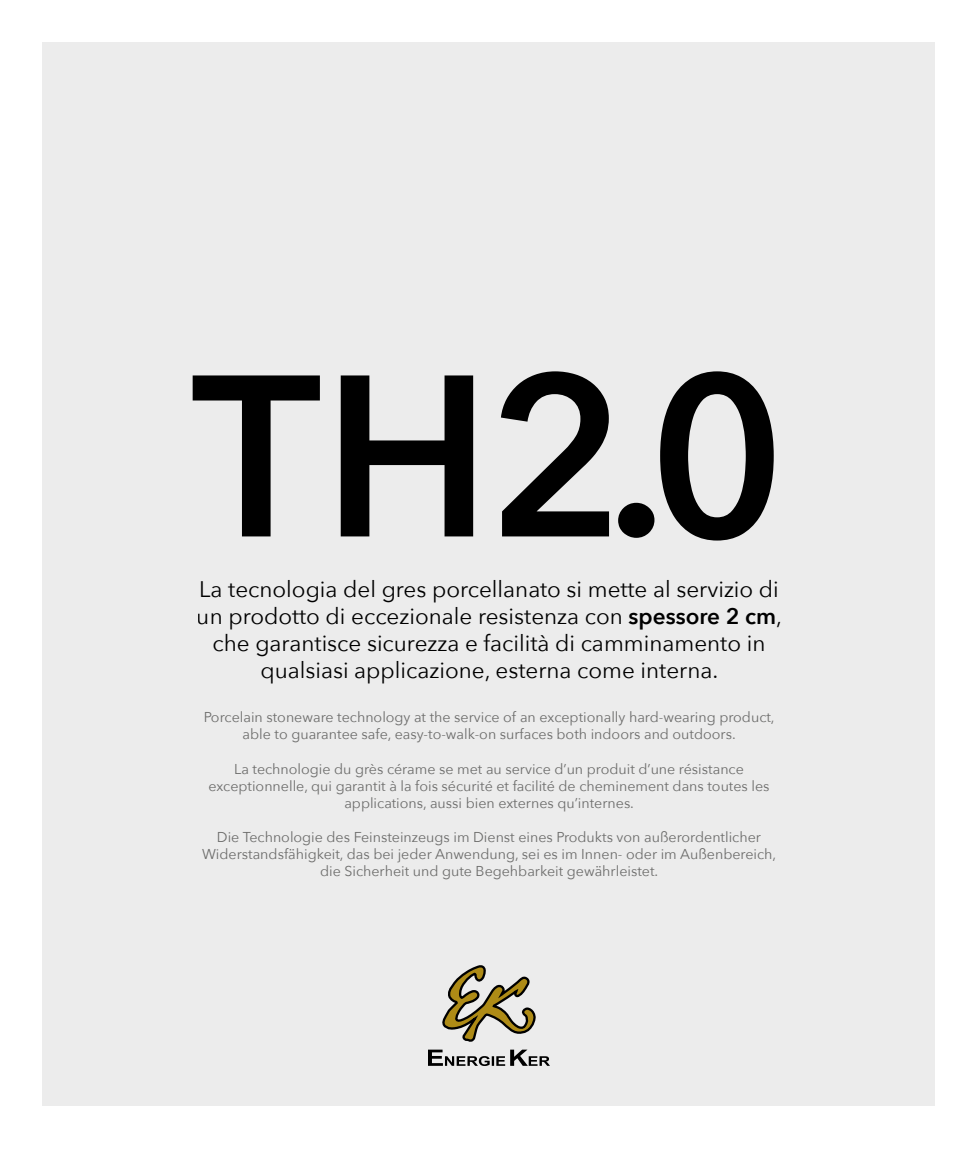
<style>
.page{position:relative;width:978px;height:1149px;background:#fff}
.page>*{position:absolute;margin:0;border:0;box-sizing:border-box;transform-origin:0 0}
.t1{font:600 227.1px "Avenir Next";color:#000}
.t2{font:22.5px/27px "Avenir Next";color:#000;text-align:center}
.t3{font:14.25px/17.1px "Avenir Next";color:#757574;text-align:center}
.s1{font-weight:600}
</style>
<div class="page">
<div style="left:43px;top:43px;width:892px;height:1063px;background:#ececec"></div>
<svg style="left:428px;top:965px;width:122px;height:100px"></svg>
<h1 class="t1" style="left:192px;top:262px;width:596px">TH2.0</h1>
<h2 class="t2" style="left:197px;top:574px;width:587px">La tecnologia del gres porcellanato si mette al servizio di un prodotto di eccezionale resistenza con <span class="s1">spessore 2 cm</span>, che garantisce sicurezza e facilità di camminamento in qualsiasi applicazione, esterna come interna.</h2>
<p class="t3" style="left:204px;top:708px;width:572px">Porcelain stoneware technology at the service of an exceptionally hard-wearing product, able to guarantee safe, easy-to-walk-on surfaces both indoors and outdoors.</p>
<p class="t3" style="left:208px;top:759px;width:563px">La technologie du grès cérame se met au service d’un produit d’une résistance exceptionnelle, qui garantit à la fois sécurité et facilité de cheminement dans toutes les applications, aussi bien externes qu’internes.</p>
<p class="t3" style="left:202px;top:827px;width:576px">Die Technologie des Feinsteinzeugs im Dienst eines Produkts von außerordentlicher<br>Widerstandsfähigkeit, das bei jeder Anwendung, sei es im Innen- oder im Außenbereich, die Sicherheit und gute Begehbarkeit gewährleistet.</p>
</div>
